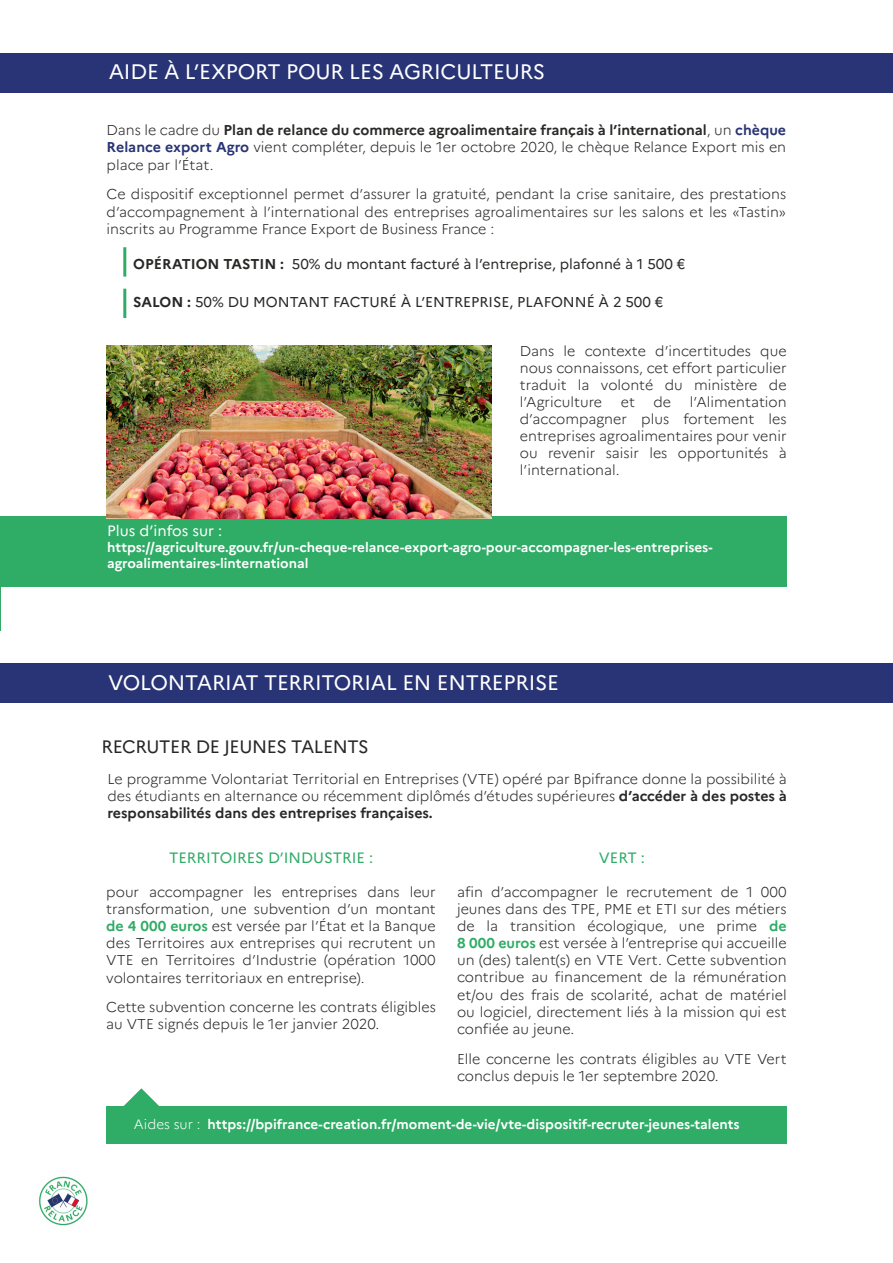
<style>
.page{position:relative;width:893px;height:1263px;background:#fff}
.page>*{position:absolute;margin:0;border:0;box-sizing:border-box;transform-origin:0 0}
.t1{font:21px "Marianne";letter-spacing:-.01em;color:#fff}
.t2{font:18px "Marianne";letter-spacing:-.02em;color:#282827}
.t3{font:15px "Marianne";color:#2fac66}
.t4{font:15px "Marianne";color:#fff}
.t5{font:300 14.25px/17.1px "Marianne";color:#282827;text-align:justify}
.t6{font:14.25px "Marianne";color:#282827}
.t7{font:700 13.5px/16.2px "Marianne";color:#fff}
.s1{font-weight:700}
.s2{font-weight:700;color:#283475}
.s3{font-weight:700;color:#2fac66}
.s4{font-weight:300}
</style>
<div class="page">
<svg style="left:124px;top:1088px;width:35px;height:18px"></svg>
<img style="left:32px;top:1169px;width:62px;height:62px;border-radius:31px">
<hr style="left:0;top:551px;width:1px;height:80px;background:#36a968">
<div style="left:1px;top:53px;width:892px;height:39px;background:#283475"></div>
<div style="left:0;top:516px;width:787px;height:70px;background:#2fac66"></div>
<img style="left:106px;top:345px;width:385px;height:173px">
<hr style="left:123px;top:247px;width:3px;height:30px;background:#2fac66">
<hr style="left:123px;top:289px;width:3px;height:29px;background:#2fac66">
<div style="left:0;top:663px;width:893px;height:40px;background:#283475"></div>
<div style="left:106px;top:1106px;width:681px;height:38px;background:#2fac66"></div>
<h1 class="t1" style="left:109px;top:59px;width:438px">AIDE À L’EXPORT POUR LES AGRICULTEURS</h1>
<p class="t5" style="left:107px;top:122px;width:681px">Dans le cadre du <span class="s1">Plan de relance du commerce agroalimentaire français à l’international</span>, un <span class="s2">chèque Relance export Agro</span> vient compléter, depuis le 1er octobre 2020, le chèque Relance Export mis en place par l’État.</p>
<p class="t5" style="left:107px;top:186px;width:681px">Ce dispositif exceptionnel permet d’assurer la gratuité, pendant la crise sanitaire, des prestations d’accompagnement à l’international des entreprises agroalimentaires sur les salons et les «Tastin» inscrits au Programme France Export de Business France :</p>
<p class="t6" style="left:133px;top:255px;width:554px"><span class="s1">OPÉRATION TASTIN :</span> 50% du montant facturé à l’entreprise, plafonné à 1 500 €</p>
<p class="t6" style="left:133px;top:293px;width:532px"><span class="s1">SALON :</span> 50% DU MONTANT FACTURÉ À L’ENTREPRISE, PLAFONNÉ À 2 500 €</p>
<p class="t5" style="left:520px;top:342px;width:268px">Dans le contexte d’incertitudes que nous connaissons, cet effort particulier traduit la volonté du ministère de l’Agriculture</p>
<p class="t5" style="left:520px;top:393px;width:268px;text-indent:170px">l’Alimentation d’accompagner plus fortement les entreprises agroalimentaires pour venir ou revenir saisir les opportunités à l’international.</p>
<p class="t5" style="left:621px;top:393px;width:16px">et</p>
<p class="t5" style="left:654px;top:393px;width:19px">de</p>
<p class="t4" style="left:107px;top:521px;width:116px">Plus d’infos sur :</p>
<p class="t7" style="left:107px;top:539px;width:607px">https://agriculture.gouv.fr/un-cheque-relance-export-agro-pour-accompagner-les-entreprises&shy;agroalimentaires-linternational</p>
<h1 class="t1" style="left:108px;top:670px;width:452px">VOLONTARIAT TERRITORIAL EN ENTREPRISE</h1>
<p class="t2" style="left:102px;top:735px;width:268px">RECRUTER DE JEUNES TALENTS</p>
<p class="t5" style="left:107px;top:770px;width:681px">Le programme Volontariat Territorial en Entreprises (VTE) opéré par Bpifrance donne la possibilité à des étudiants en alternance ou récemment diplômés d’études supérieures <span class="s1">d’accéder à des postes à responsabilités dans des entreprises françaises.</span></p>
<p class="t3" style="left:169px;top:848px;width:205px">TERRITOIRES D’INDUSTRIE :</p>
<p class="t5" style="left:106px;top:883px;width:331px">pour accompagner les entreprises dans leur transformation, une subvention d’un montant <span class="s3">de 4 000 euros</span> est versée par l’État et la Banque des Territoires aux entreprises qui recrutent un VTE en Territoires d’Industrie (opération 1000 volontaires territoriaux en entreprise).</p>
<p class="t5" style="left:106px;top:999px;width:331px">Cette subvention concerne les contrats éligibles au VTE signés depuis le 1er janvier 2020.</p>
<p class="t3" style="left:599px;top:848px;width:48px">VERT :</p>
<p class="t5" style="left:457px;top:883px;width:331px">afin d’accompagner le recrutement de 1 000 jeunes dans des TPE, PME et ETI sur des métiers de la transition écologique, une prime <span class="s3">de 8 000 euros</span> est versée à l’entreprise qui accueille un (des) talent(s) en VTE Vert. Cette subvention contribue au financement de la rémunération et/ou des frais de scolarité, achat de matériel ou logiciel, directement liés à la mission qui est confiée au jeune.</p>
<p class="t5" style="left:457px;top:1050px;width:331px">Elle concerne les contrats éligibles au VTE Vert conclus depuis le 1er septembre 2020.</p>
<p class="t7" style="left:134px;top:1116px;width:607px"><span class="s4">Aides sur :</span> https://bpifrance-creation.fr/moment-de-vie/vte-dispositif-recruter-jeunes-talents</p>
</div>
